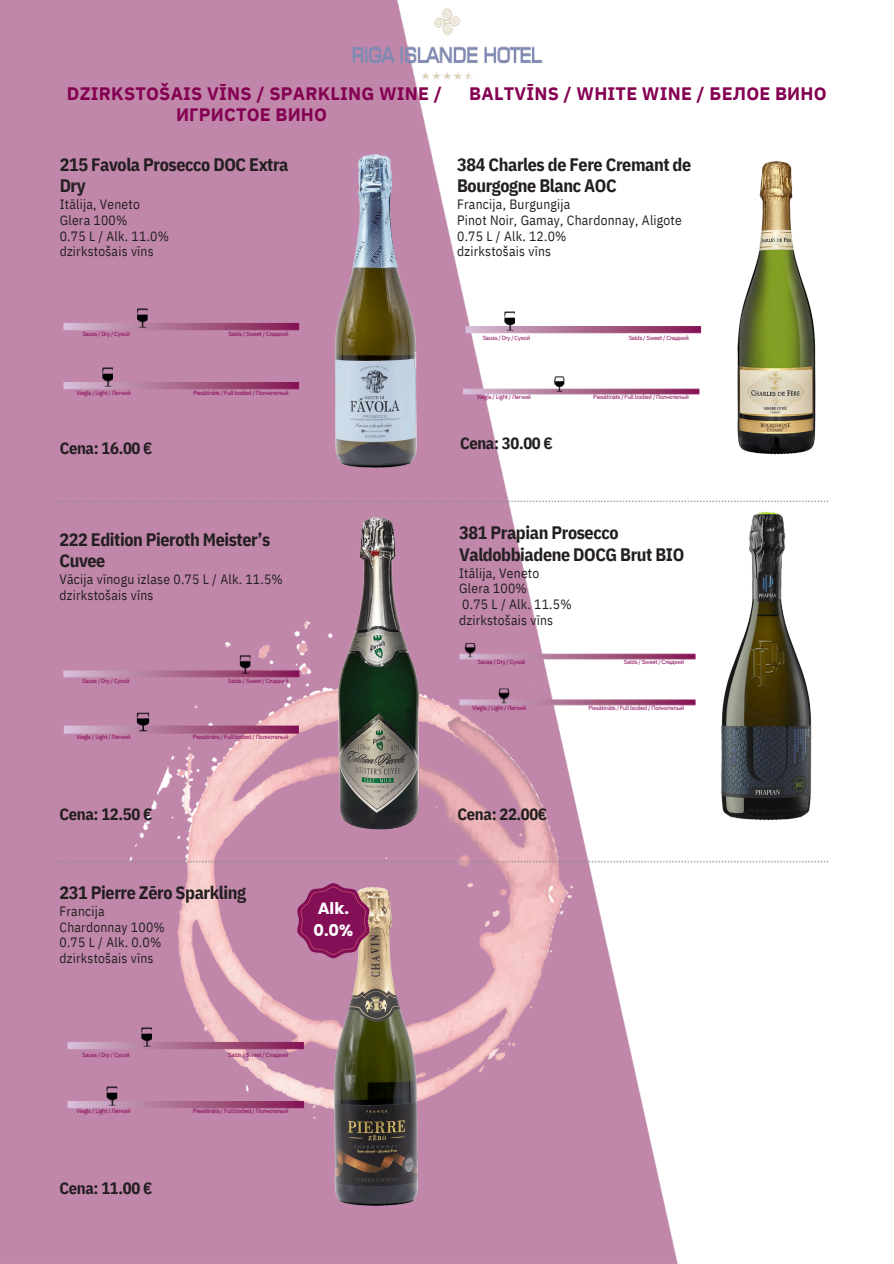
<style>
.page{position:relative;width:894px;height:1264px;background:#fff}
.page>*{position:absolute;margin:0;border:0;box-sizing:border-box;transform-origin:0 0}
.t1{font:700 18px/21.5px "IBM Plex Sans Cond";letter-spacing:-.02em;color:#231f20}
.t2{font:700 18px/21.5px "IBM Plex Sans";letter-spacing:.01em;color:#850052;text-align:center}
.t3{font:700 16.5px "IBM Plex Sans Cond";letter-spacing:-.02em;color:#231f20}
.t4{font:700 16.2px/22.5px "Poppins";color:#fff}
.t5{font:13.5px/15.8px "IBM Plex Sans Cond";letter-spacing:.02em;color:#231f20}
.t6{font:6px "IBM Plex Sans";letter-spacing:-.045em;color:#850052}
</style>
<div class="page">
<img style="left:0;top:0;width:829px;height:1263px">
<img style="left:452px;top:634px;width:251px;height:32px">
<img style="left:452px;top:680px;width:251px;height:33px">
<img style="left:63px;top:725px;width:235px;height:8px">
<img style="left:56px;top:360px;width:252px;height:37px">
<img style="left:56px;top:302px;width:252px;height:37px">
<img style="left:137px;top:712px;width:12px;height:19px">
<img style="left:56px;top:647px;width:250px;height:38px">
<img style="left:712px;top:508px;width:109px;height:322px">
<img style="left:323px;top:155px;width:103px;height:313px">
<img style="left:316px;top:513px;width:119px;height:329px">
<img style="left:719px;top:146px;width:110px;height:317px">
<img style="left:457px;top:305px;width:252px;height:37px">
<img style="left:454px;top:368px;width:253px;height:35px">
<img style="left:328px;top:887px;width:93px;height:318px">
<img style="left:60px;top:1079px;width:252px;height:37px">
<img style="left:60px;top:1020px;width:252px;height:37px">
<svg style="left:296px;top:883px;width:74px;height:75px;background:#96346b"></svg>
<p class="t2" style="left:67px;top:82px;width:376px">DZIRKSTOŠAIS VĪNS / SPARKLING WINE /<br>ИГРИСТОЕ ВИНО</p>
<p class="t2" style="left:469px;top:83px;width:359px">BALTVĪNS / WHITE WINE / БЕЛОЕ ВИНО</p>
<p class="t1" style="left:457px;top:153px;width:235px">384 Charles de Fere Cremant de<br>Bourgogne Blanc AOC</p>
<p class="t5" style="left:457px;top:196px;width:226px">Francija, Burgungija<br>Pinot Noir, Gamay, Chardonnay, Aligote<br>0.75 L / Alk. 12.0%<br>dzirkstošais vīns</p>
<p class="t1" style="left:60px;top:153px;width:230px">215 Favola Prosecco DOC Extra<br>Dry</p>
<p class="t5" style="left:60px;top:196px;width:111px">Itālija, Veneto<br>Glera 100%<br>0.75 L / Alk. 11.0% dzirkstošais vīns</p>
<p class="t6" style="left:82px;top:329px;width:49px">Sauss / Dry / Cухой</p>
<p class="t6" style="left:76px;top:389px;width:56px">Viegls / Light / Легкий</p>
<h3 class="t3" style="left:60px;top:437px;width:94px">Cena: 16.00 €</h3>
<p class="t6" style="left:228px;top:329px;width:62px">Salds / Sweet / Cладкий</p>
<p class="t6" style="left:193px;top:389px;width:97px">Piesātināts / Full bodied / Полнотелый</p>
<p class="t1" style="left:59px;top:528px;width:212px">222 Edition Pieroth Meister’s<br>Cuvee</p>
<p class="t5" style="left:59px;top:571px;width:225px">Vācija vīnogu izlase 0.75 L / Alk. 11.5% dzirkstošais vīns</p>
<p class="t6" style="left:82px;top:676px;width:49px">Sauss / Dry / Cухой</p>
<p class="t6" style="left:76px;top:732px;width:56px">Viegls / Light / Легкий</p>
<p class="t6" style="left:228px;top:676px;width:62px">Salds / Sweet / Cладкий</p>
<p class="t6" style="left:193px;top:732px;width:97px">Piesātināts / Full bodied / Полнотелый</p>
<p class="t6" style="left:482px;top:334px;width:49px">Sauss / Dry / Cухой</p>
<h1 class="t6" style="left:476px;top:393px;width:56px">Viegls / Light / Легкий</h1>
<h2 class="t3" style="left:460px;top:431px;width:94px">Cena: 30.00 €</h2>
<h5 class="t6" style="left:628px;top:334px;width:62px">Salds / Sweet / Cладкий</h5>
<p class="t6" style="left:593px;top:393px;width:97px">Piesātināts / Full bodied / Полнотелый</p>
<h2 class="t1" style="left:459px;top:522px;width:227px">381 Prapian Prosecco<br>Valdobbiadene DOCG Brut BIO</h2>
<h2 class="t5" style="left:459px;top:564px;width:114px">Itālija, Veneto<br>Glera 100%<br>0.75 L / Alk. 11.5% dzirkstošais vīns</h2>
<p class="t6" style="left:478px;top:657px;width:49px">Sauss / Dry / Cухой</p>
<p class="t6" style="left:472px;top:704px;width:56px">Viegls / Light / Легкий</p>
<h2 class="t6" style="left:623px;top:657px;width:62px">Salds / Sweet / Cладкий</h2>
<h5 class="t6" style="left:588px;top:704px;width:97px">Piesātināts / Full bodied / Полнотелый</h5>
<h1 class="t3" style="left:59px;top:802px;width:94px">Cena: 12.50 €</h1>
<p class="t3" style="left:457px;top:802px;width:91px">Cena: 22.00€</p>
<p class="t1" style="left:59px;top:881px;width:188px">231 Pierre Zēro Sparkling</p>
<p class="t5" style="left:59px;top:902px;width:107px">Francija<br>Chardonnay 100%<br>0.75 L / Alk. 0.0% dzirkstošais vīns</p>
<h3 class="t4" style="left:313px;top:897px;width:41px">Alk.<br>0.0%</h3>
<p class="t6" style="left:82px;top:1050px;width:49px">Sauss / Dry / Cухой</p>
<p class="t6" style="left:76px;top:1106px;width:56px">Viegls / Light / Легкий</p>
<p class="t3" style="left:59px;top:1177px;width:94px">Cena: 11.00 €</p>
<p class="t6" style="left:228px;top:1050px;width:62px">Salds / Sweet / Cладкий</p>
<p class="t6" style="left:193px;top:1106px;width:97px">Piesātināts / Full bodied / Полнотелый</p>
</div>
